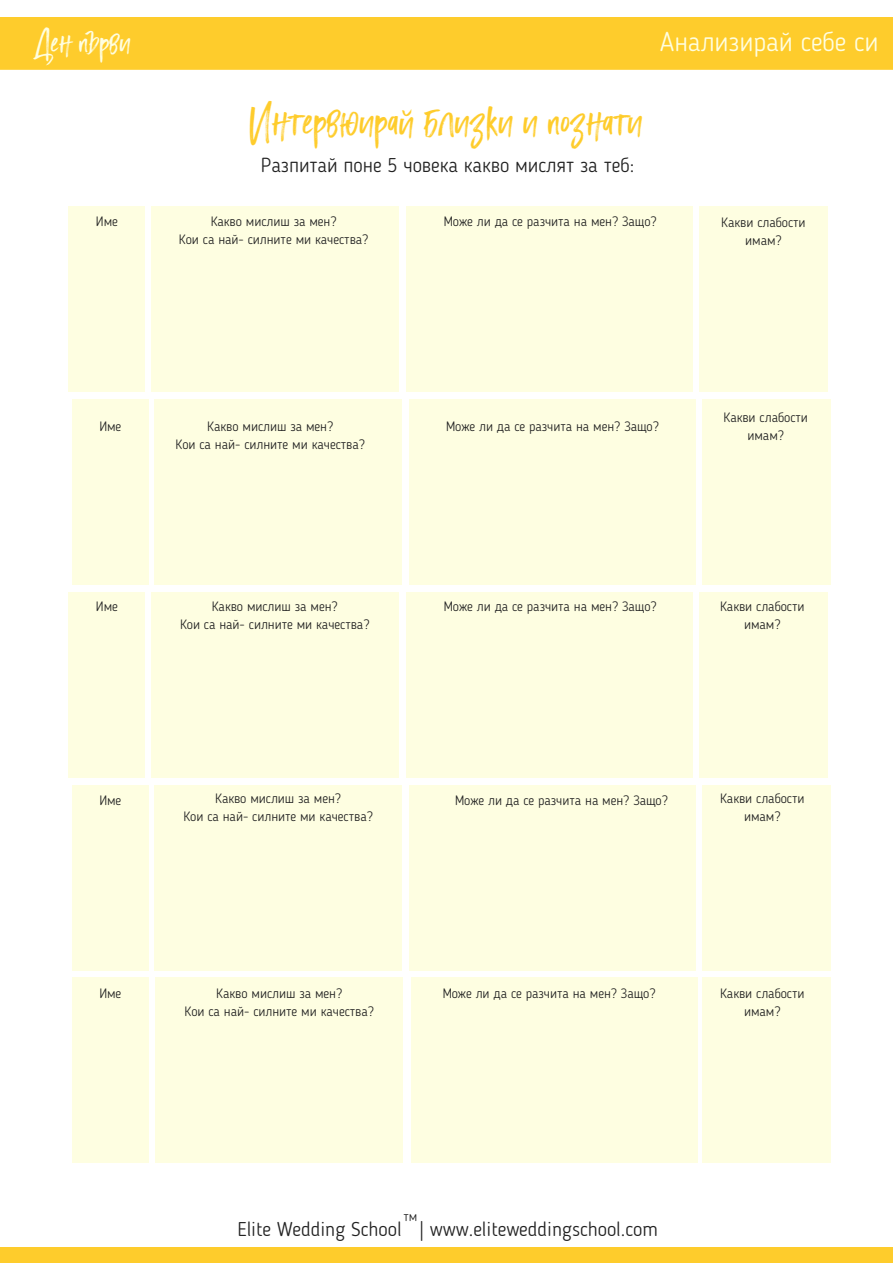
<style>
.page{position:relative;width:893px;height:1263px;background:#fff}
.page>*{position:absolute;margin:0;border:0;box-sizing:border-box;transform-origin:0 0}
.t1{font:39.75px "Black Diamond";color:#fecc2c}
.t2{font:29.85px "Black Diamond";color:#fefee1}
.t3{font:300 26.55px "Blogger Sans";color:#fefee1}
.t4{font:300 19.8px "Blogger Sans";color:#222}
.t5{font:300 13.2px/18px "Blogger Sans";color:#222;text-align:center}
</style>
<div class="page">
<div style="left:0;top:17px;width:893px;height:53px;background:#fecc2c"></div>
<div style="left:0;top:1248px;width:893px;height:15px;background:#fecc2c"></div>
<div style="left:69px;top:206px;width:76px;height:186px;background:#fefee1"></div>
<div style="left:406px;top:206px;width:286px;height:186px;background:#fefee1"></div>
<div style="left:151px;top:206px;width:248px;height:186px;background:#fefee1"></div>
<div style="left:699px;top:206px;width:129px;height:186px;background:#fefee1"></div>
<div style="left:72px;top:399px;width:77px;height:185px;background:#fefee1"></div>
<div style="left:410px;top:399px;width:286px;height:185px;background:#fefee1"></div>
<div style="left:154px;top:399px;width:248px;height:185px;background:#fefee1"></div>
<div style="left:703px;top:399px;width:128px;height:185px;background:#fefee1"></div>
<div style="left:69px;top:592px;width:76px;height:186px;background:#fefee1"></div>
<div style="left:151px;top:592px;width:248px;height:186px;background:#fefee1"></div>
<div style="left:406px;top:592px;width:286px;height:186px;background:#fefee1"></div>
<div style="left:699px;top:592px;width:129px;height:186px;background:#fefee1"></div>
<div style="left:72px;top:785px;width:77px;height:186px;background:#fefee1"></div>
<div style="left:154px;top:785px;width:248px;height:186px;background:#fefee1"></div>
<div style="left:410px;top:785px;width:286px;height:186px;background:#fefee1"></div>
<div style="left:703px;top:785px;width:128px;height:186px;background:#fefee1"></div>
<div style="left:72px;top:977px;width:77px;height:186px;background:#fefee1"></div>
<div style="left:155px;top:977px;width:248px;height:186px;background:#fefee1"></div>
<div style="left:411px;top:977px;width:286px;height:186px;background:#fefee1"></div>
<div style="left:703px;top:977px;width:128px;height:186px;background:#fefee1"></div>
<h2 class="t2" style="left:35px;top:23px;width:97px">Ден първи</h2>
<h3 class="t3" style="left:660px;top:30px;width:220px">Анализирай себе си</h3>
<h1 class="t1" style="left:248px;top:96px;width:396px">Интервюирай близки и познати</h1>
<h3 class="t4" style="left:261px;top:157px;width:375px">Разпитай поне 5 човека какво мислят за теб:</h3>
<p class="t5" style="left:96px;top:214px;width:23px">Име</p>
<p class="t5" style="left:179px;top:214px;width:191px">Какво мислиш за мен?<br>Кои са най- силните ми качества?</p>
<p class="t5" style="left:444px;top:214px;width:214px">Може ли да се разчита на мен? Защо?</p>
<p class="t5" style="left:721px;top:215px;width:86px">Какви слабости имам?</p>
<p class="t5" style="left:99px;top:419px;width:23px">Име</p>
<p class="t5" style="left:176px;top:419px;width:191px">Какво мислиш за мен?<br>Кои са най- силните ми качества?</p>
<p class="t5" style="left:446px;top:419px;width:214px">Може ли да се разчита на мен? Защо?</p>
<p class="t5" style="left:723px;top:410px;width:86px">Какви слабости имам?</p>
<p class="t5" style="left:96px;top:599px;width:23px">Име</p>
<p class="t5" style="left:180px;top:599px;width:191px">Какво мислиш за мен?<br>Кои са най- силните ми качества?</p>
<p class="t5" style="left:444px;top:599px;width:214px">Може ли да се разчита на мен? Защо?</p>
<p class="t5" style="left:720px;top:599px;width:86px">Какви слабости имам?</p>
<p class="t5" style="left:99px;top:793px;width:23px">Име</p>
<p class="t5" style="left:183px;top:790px;width:191px">Какво мислиш за мен?<br>Кои са най- силните ми качества?</p>
<p class="t5" style="left:455px;top:793px;width:214px">Може ли да се разчита на мен? Защо?</p>
<p class="t5" style="left:720px;top:790px;width:86px">Какви слабости имам?</p>
<p class="t5" style="left:99px;top:985px;width:23px">Име</p>
<p class="t5" style="left:185px;top:985px;width:191px">Какво мислиш за мен?<br>Кои са най- силните ми качества?</p>
<p class="t5" style="left:443px;top:985px;width:214px">Може ли да се разчита на мен? Защо?</p>
<p class="t5" style="left:720px;top:985px;width:86px">Какви слабости имам?</p>
<p class="t5" style="left:403px;top:1208px;width:15px">тм</p>
<h3 class="t4" style="left:237px;top:1221px;width:422px">Elite Wedding School | www.eliteweddingschool.com</h3>
</div>
